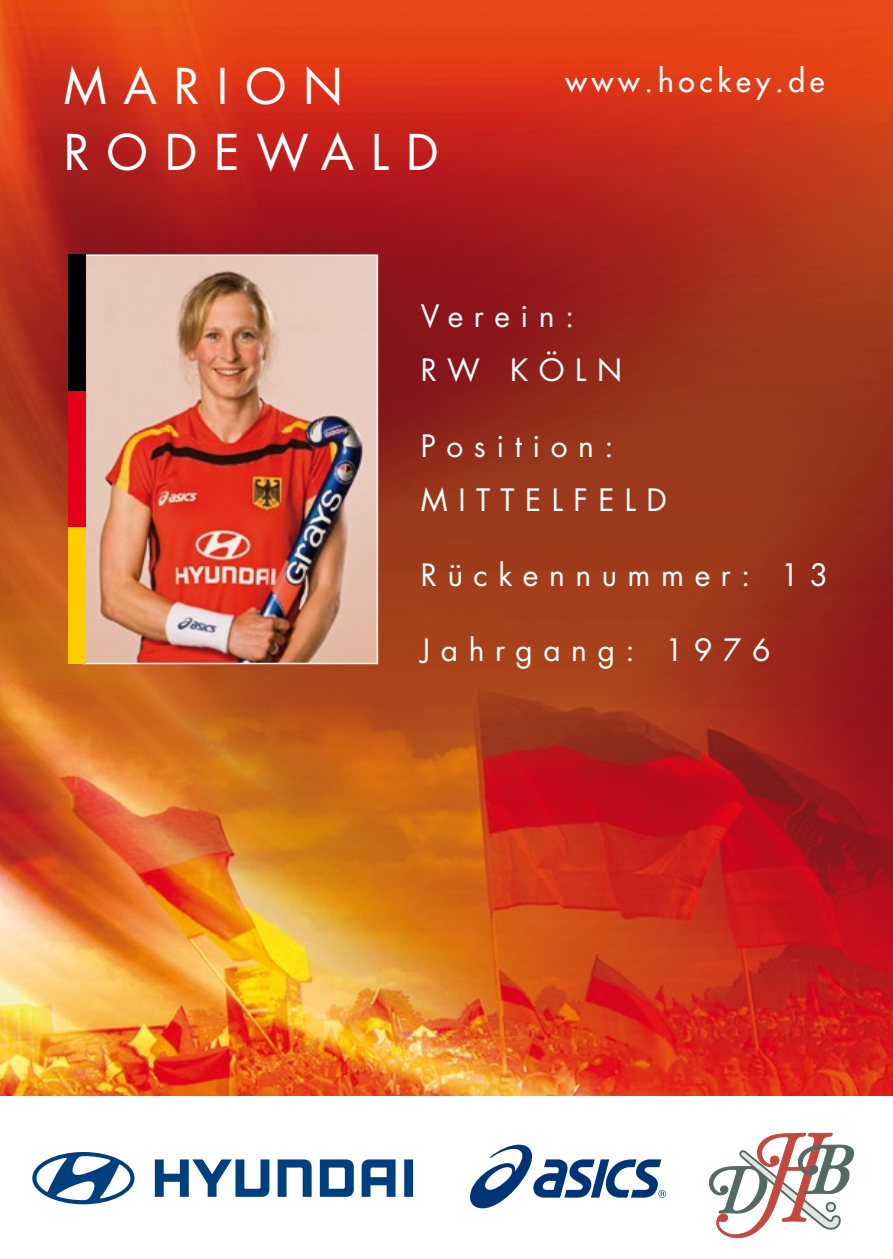
<style>
.page{position:relative;width:893px;height:1259px;background:#fff}
.page>*{position:absolute;margin:0;border:0;box-sizing:border-box;transform-origin:0 0}
.t1{font:48px/66px "Futura";letter-spacing:.35em;color:#fff}
.t2{font:30px/54px "Futura";letter-spacing:.35em;color:#fff}
.t3{font:30px "Futura";letter-spacing:.16em;color:#fff}
</style>
<div class="page">
<img style="left:0;top:0;width:893px;height:1095px">
<img style="left:85px;top:257px;width:290px;height:404px">
<div style="left:81px;top:254px;width:297px;height:410px;border:2px solid #fff"></div>
<div style="left:68px;top:254px;width:17px;height:137px;background:#000"></div>
<div style="left:68px;top:391px;width:17px;height:136px;background:#e2001a"></div>
<div style="left:68px;top:527px;width:17px;height:137px;background:#fc0"></div>
<svg style="left:470px;top:1144px;width:196px;height:64px"></svg>
<svg style="left:32px;top:1152px;width:102px;height:52px"></svg>
<svg style="left:155px;top:1159px;width:114px;height:37px"></svg>
<svg style="left:278px;top:1159px;width:34px;height:37px"></svg>
<svg style="left:320px;top:1159px;width:34px;height:37px"></svg>
<svg style="left:362px;top:1159px;width:34px;height:37px"></svg>
<svg style="left:404px;top:1159px;width:9px;height:37px"></svg>
<svg style="left:709px;top:1132px;width:145px;height:106px"></svg>
<div style="left:827px;top:1203px;width:8px;height:8px;background:#e3e4e5;border-radius:50%"></div>
<div style="left:826px;top:1202px;width:9px;height:9px;border:1px solid #546963;border-radius:50%"></div>
<h1 class="t1" style="left:64px;top:53px;width:376px">marion rodewald</h1>
<p class="t3" style="left:566px;top:61px;width:261px">www.hockey.de</p>
<p class="t2" style="left:421px;top:289px;width:203px">Verein: rw köln</p>
<p class="t2" style="left:421px;top:418px;width:247px">Position: mittelfeld</p>
<p class="t2" style="left:421px;top:547px;width:409px">Rückennummer: 13</p>
<p class="t2" style="left:421px;top:622px;width:351px">Jahrgang: 1976</p>
</div>
